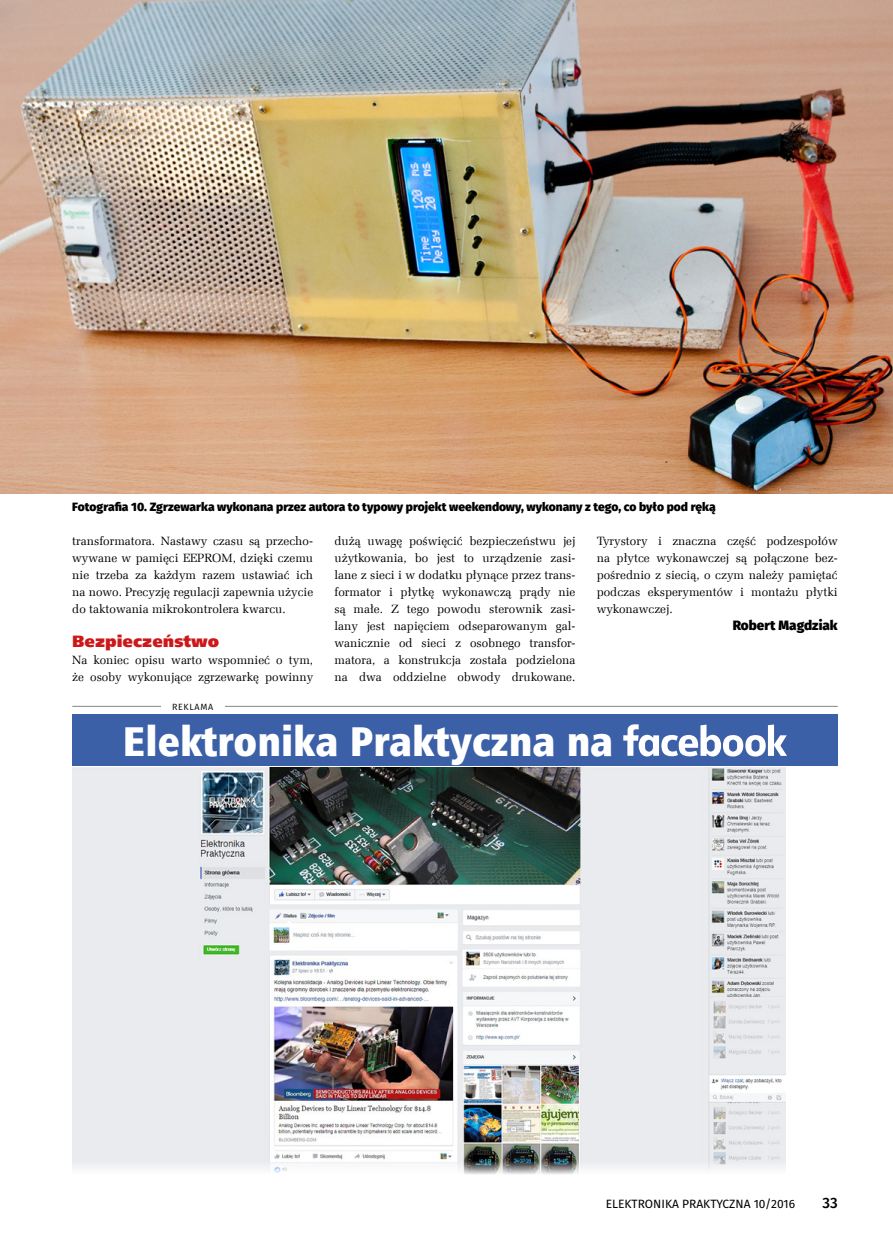
<style>
.page{position:relative;width:893px;height:1234px;background:#fff}
.page>*{position:absolute;margin:0;border:0;box-sizing:border-box;transform-origin:0 0}
._1_Body{font:41.7px "Humnst 777 X Blk Cn EU";color:#fff}
._3_Srodtytul_kurs{font:16.5px "Humnst 777 X Blk EU";color:#cd181a}
.t1{font:500 15px "Fira Sans";color:#000}
._0_Autor{font:800 13.5px "Fira Sans";color:#000}
._1_Body-2{font:12px/17px "Zapf Ellipt EU";color:#000;text-align:justify}
._4_Podpis{font:800 12px "Fira Sans";letter-spacing:-.01em;color:#000}
.t2{font:12px "Fira Sans";color:#000}
._1_Body-3{font:9px "Fira Sans";letter-spacing:.075em;color:#000}
</style>
<div class="page">
<img style="left:0;top:0;width:893px;height:493px">
<hr style="left:72px;top:706px;width:766px;height:1px;background:#878786">
<div style="left:161px;top:697px;width:64px;height:17px;background:#fff"></div>
<div style="left:72px;top:714px;width:766px;height:51px;background:#3b60a7"></div>
<img style="left:72px;top:767px;width:714px;height:407px">
<svg style="left:623px;top:724px;width:164px;height:33px"></svg>
<p class="_4_Podpis" style="left:72px;top:498px;width:645px">Fotografia 10. Zgrzewarka wykonana przez autora to typowy projekt weekendowy, wykonany z tego, co było pod ręką</p>
<p class="_1_Body-2" style="left:72px;top:532px;width:242px">transformatora. Nastawy czasu są przecho&shy;wywane w pamięci EEPROM, dzięki czemu nie trzeba za każdym razem ustawiać ich na nowo. Precyzję regulacji zapewnia użycie do taktowania mikrokontrolera kwarcu.</p>
<p class="_3_Srodtytul_kurs" style="left:72px;top:630px;width:148px">Bezpieczeństwo</p>
<p class="_1_Body-2" style="left:72px;top:651px;width:242px">Na koniec opisu warto wspomnieć o tym, że osoby wykonujące zgrzewarkę powinny</p>
<p class="_1_Body-2" style="left:334px;top:532px;width:242px">dużą uwagę poświęcić bezpieczeństwu jej użytkowania, bo jest to urządzenie zasi&shy;lane z sieci i w dodatku płynące przez trans&shy;formator i płytkę wykonawczą prądy nie są małe. Z tego powodu sterownik zasi&shy;lany jest napięciem odseparowanym gal&shy;wanicznie od sieci z osobnego transfor&shy;matora, a konstrukcja została podzielona na dwa oddzielne obwody drukowane.</p>
<p class="_1_Body-2" style="left:597px;top:532px;width:242px">Tyrystory i znaczna część podzespołów na płytce wykonawczej są połączone bez&shy;pośrednio z siecią, o czym należy pamiętać podczas eksperymentów i montażu płytki wykonawczej.</p>
<p class="_0_Autor" style="left:733px;top:615px;width:107px">Robert Magdziak</p>
<p class="_1_Body-3" style="left:172px;top:700px;width:43px">REKLAMA</p>
<p class="_1_Body" style="left:123px;top:714px;width:492px">Elektronika Praktyczna na</p>
<p class="t2" style="left:606px;top:1195px;width:191px">ELEKTRONIKA PRAKTYCZNA 10/2016</p>
<p class="t1" style="left:822px;top:1192px;width:17px">33</p>
</div>
